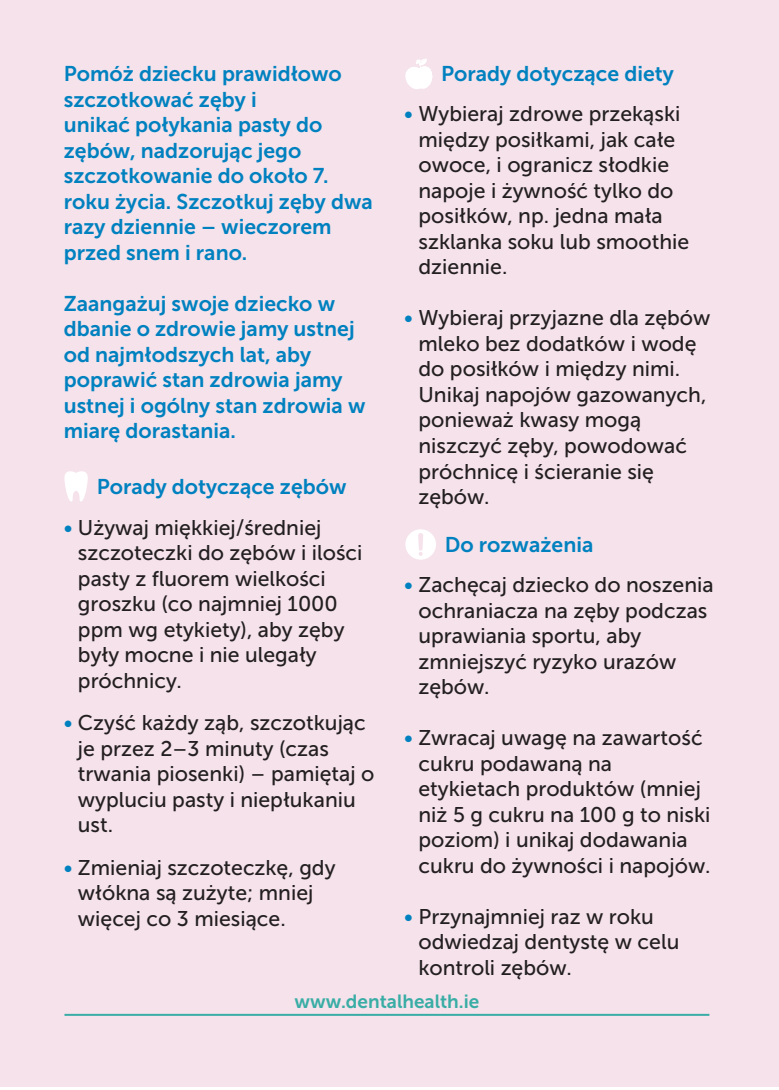
<style>
.page{position:relative;width:779px;height:1090px;background:#fff}
.page>*{position:absolute;margin:0;border:0;box-sizing:border-box;transform-origin:0 0}
.t1{font:21.25px/25.5px "Museo Sans 500";color:#231f20}
.t2{font:21.25px/25.5px "Museo Sans 700";color:#0081bf}
.t3{font:19px "Museo Sans 700";color:#39ada5}
.s1{color:#0081bf}
</style>
<div class="page">
<div style="left:0;top:0;width:779px;height:1087px;background:#f5e2eb"></div>
<svg style="left:64px;top:471px;width:24px;height:30px"></svg>
<svg style="left:405px;top:59px;width:28px;height:30px"></svg>
<hr style="left:64px;top:1014px;width:645px;height:2px;background:#39ada5">
<svg style="left:405px;top:529px;width:31px;height:31px"></svg>
<p class="t2" style="left:64px;top:61px;width:311px">Pomóż dziecku prawidłowo szczotkować zęby i<br>unikać połykania pasty do zębów, nadzorując jego szczotkowanie do około 7. roku życia. Szczotkuj zęby dwa razy dziennie – wieczorem przed snem i rano.</p>
<p class="t2" style="left:64px;top:291px;width:303px">Zaangażuj swoje dziecko w dbanie o zdrowie jamy ustnej od najmłodszych lat, aby poprawić stan zdrowia jamy ustnej i ogólny stan zdrowia w miarę dorastania.</p>
<p class="t2" style="left:97px;top:474px;width:251px">Porady dotyczące zębów</p>
<p class="t1" style="left:78px;top:514px;width:286px;text-indent:-14px"><span class="s1">•</span> Używaj miękkiej/średniej szczoteczki do zębów i ilości pasty z fluorem wielkości groszku (co najmniej 1000 ppm wg etykiety), aby zęby były mocne i nie ulegały próchnicy.</p>
<p class="t1" style="left:78px;top:710px;width:298px;text-indent:-14px"><span class="s1">•</span> Czyść każdy ząb, szczotkując je przez 2–3 minuty (czas trwania piosenki) – pamiętaj o wypluciu pasty i niepłukaniu ust.</p>
<p class="t1" style="left:78px;top:854px;width:259px;text-indent:-14px"><span class="s1">•</span> Zmieniaj szczoteczkę, gdy włókna są zużyte; mniej więcej co 3 miesiące.</p>
<p class="t2" style="left:441px;top:61px;width:234px">Porady dotyczące diety</p>
<p class="t1" style="left:418px;top:101px;width:272px;text-indent:-14px"><span class="s1">•</span> Wybieraj zdrowe przekąski między posiłkami, jak całe owoce, i ogranicz słodkie napoje i żywność tylko do posiłków, np. jedna mała szklanka soku lub smoothie dziennie.</p>
<p class="t1" style="left:418px;top:305px;width:293px;text-indent:-14px"><span class="s1">•</span> Wybieraj przyjazne dla zębów mleko bez dodatków i wodę do posiłków i między nimi.<br>Unikaj napojów gazowanych, ponieważ kwasy mogą niszczyć zęby, powodować próchnicę i ścieranie się zębów.</p>
<p class="t2" style="left:445px;top:532px;width:150px">Do rozważenia</p>
<p class="t1" style="left:418px;top:572px;width:297px;text-indent:-14px"><span class="s1">•</span> Zachęcaj dziecko do noszenia ochraniacza na zęby podczas uprawiania sportu, aby zmniejszyć ryzyko urazów zębów.</p>
<p class="t1" style="left:418px;top:725px;width:294px;text-indent:-14px"><span class="s1">•</span> Zwracaj uwagę na zawartość cukru podawaną na etykietach produktów (mniej niż 5 g cukru na 100 g to niski poziom) i unikaj dodawania cukru do żywności i napojów.</p>
<p class="t1" style="left:418px;top:904px;width:262px;text-indent:-14px"><span class="s1">•</span> Przynajmniej raz w roku odwiedzaj dentystę w celu kontroli zębów.</p>
<p class="t3" style="left:294px;top:991px;width:186px">www.dentalhealth.ie</p>
</div>
